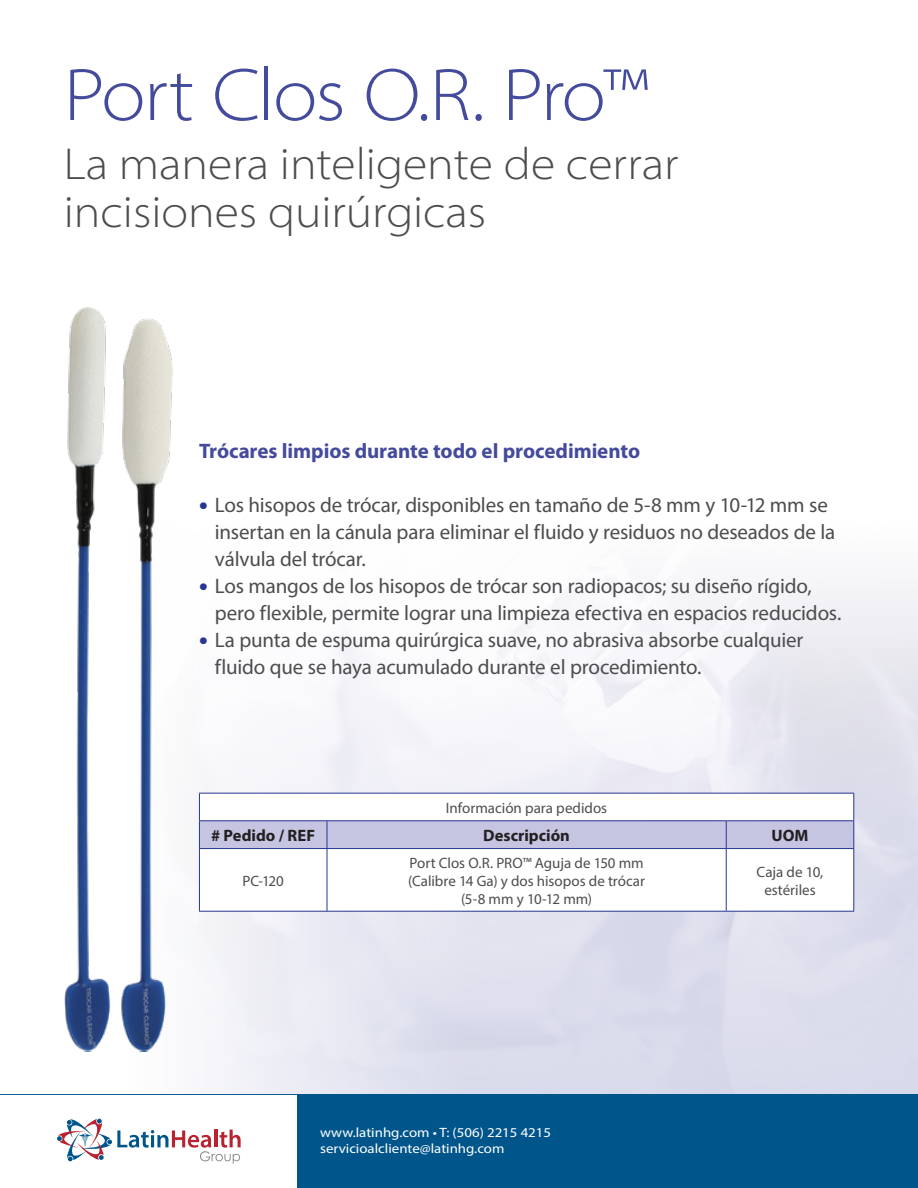
<style>
.page{position:relative;width:918px;height:1188px;background:#fff}
.page>*{position:absolute;margin:0;border:0;box-sizing:border-box;transform-origin:0 0}
.t1{font:300 semi-expanded 75px "Myriad Pro";letter-spacing:-.03em;color:#444b9c}
.t2{font:300 semi-expanded 45px/48px "Myriad Pro";color:#4d4d4f}
.t3{font:21px/27px "Myriad Pro";letter-spacing:-.01em;color:#4d4d4f}
.t4{font:700 21px "Myriad Pro";letter-spacing:-.005em;color:#444b9c}
.t5{font:700 16.5px "Myriad Pro";color:#231f20}
.t6{font:15px/18px "Myriad Pro";color:#4d4d4f;text-align:center}
.t7{font:13.5px/16.2px "Myriad Pro";color:#fff;scale:1.1 1}
.s1{font-weight:900;font-size:24px;color:#283691}
</style>
<div class="page">
<div style="left:298px;top:1094px;width:620px;height:94px;background:#00558b"></div>
<svg style="left:57px;top:1118px;width:184px;height:46px"></svg>
<hr style="left:0;top:1094px;width:918px;height:1px;background:#00558b">
<svg style="left:200px;top:849px;width:653px;height:62px"></svg>
<hr style="left:199px;top:793px;width:128px;height:1px;background:#283691">
<hr style="left:327px;top:793px;width:399px;height:1px;background:#283691">
<hr style="left:726px;top:793px;width:128px;height:1px;background:#283691">
<svg style="left:199px;top:794px;width:655px;height:54px"></svg>
<hr style="left:199px;top:848px;width:128px;height:1px;background:#283691">
<hr style="left:199px;top:849px;width:1px;height:62px;background:#283691">
<hr style="left:327px;top:848px;width:399px;height:1px;background:#283691">
<hr style="left:327px;top:849px;width:1px;height:62px;background:#283691">
<hr style="left:726px;top:848px;width:128px;height:1px;background:#283691">
<hr style="left:726px;top:849px;width:1px;height:62px;background:#283691">
<hr style="left:853px;top:849px;width:1px;height:62px;background:#283691">
<hr style="left:199px;top:911px;width:128px;height:1px;background:#283691">
<hr style="left:327px;top:911px;width:399px;height:1px;background:#283691">
<hr style="left:726px;top:911px;width:128px;height:1px;background:#283691">
<img style="left:64px;top:307px;width:110px;height:745px">
<h1 class="t1" style="left:64px;top:50px;width:586px">Port Clos O.R. Pro™</h1>
<h2 class="t2" style="left:64px;top:139px;width:616px">La manera inteligente de cerrar incisiones quirúrgicas</h2>
<p class="t4" style="left:199px;top:437px;width:443px">Trócares limpios durante todo el procedimiento</p>
<p class="t3" style="left:215px;top:491px;width:622px;text-indent:-16px"><span class="s1">•</span> Los hisopos de trócar, disponibles en tamaño de 5-8 mm y 10-12 mm se insertan en la cánula para eliminar el fluido y residuos no deseados de la válvula del trócar.</p>
<p class="t3" style="left:215px;top:572px;width:628px;text-indent:-16px"><span class="s1">•</span> Los mangos de los hisopos de trócar son radiopacos; su diseño rígido, pero flexible, permite lograr una limpieza efectiva en espacios reducidos.</p>
<p class="t3" style="left:215px;top:626px;width:590px;text-indent:-16px"><span class="s1">•</span> La punta de espuma quirúrgica suave, no abrasiva absorbe cualquier fluido que se haya acumulado durante el procedimiento.</p>
<p class="t6" style="left:446px;top:798px;width:163px">Información para pedidos</p>
<p class="t5" style="left:211px;top:825px;width:105px"># Pedido / REF</p>
<p class="t5" style="left:483px;top:825px;width:88px">Descripción</p>
<p class="t5" style="left:771px;top:825px;width:39px">UOM</p>
<p class="t6" style="left:243px;top:871px;width:43px">PC-120</p>
<p class="t6" style="left:408px;top:853px;width:238px">Port Clos O.R. PRO™ Aguja de 150 mm (Calibre 14 Ga) y dos hisopos de trócar (5-8 mm y 10-12 mm)</p>
<p class="t6" style="left:757px;top:862px;width:68px">Caja de 10, estériles</p>
<p class="t7" style="left:320px;top:1124px;width:211px">www.latinhg.com • T: (506) 2215 4215 servicioalcliente@latinhg.com</p>
</div>
